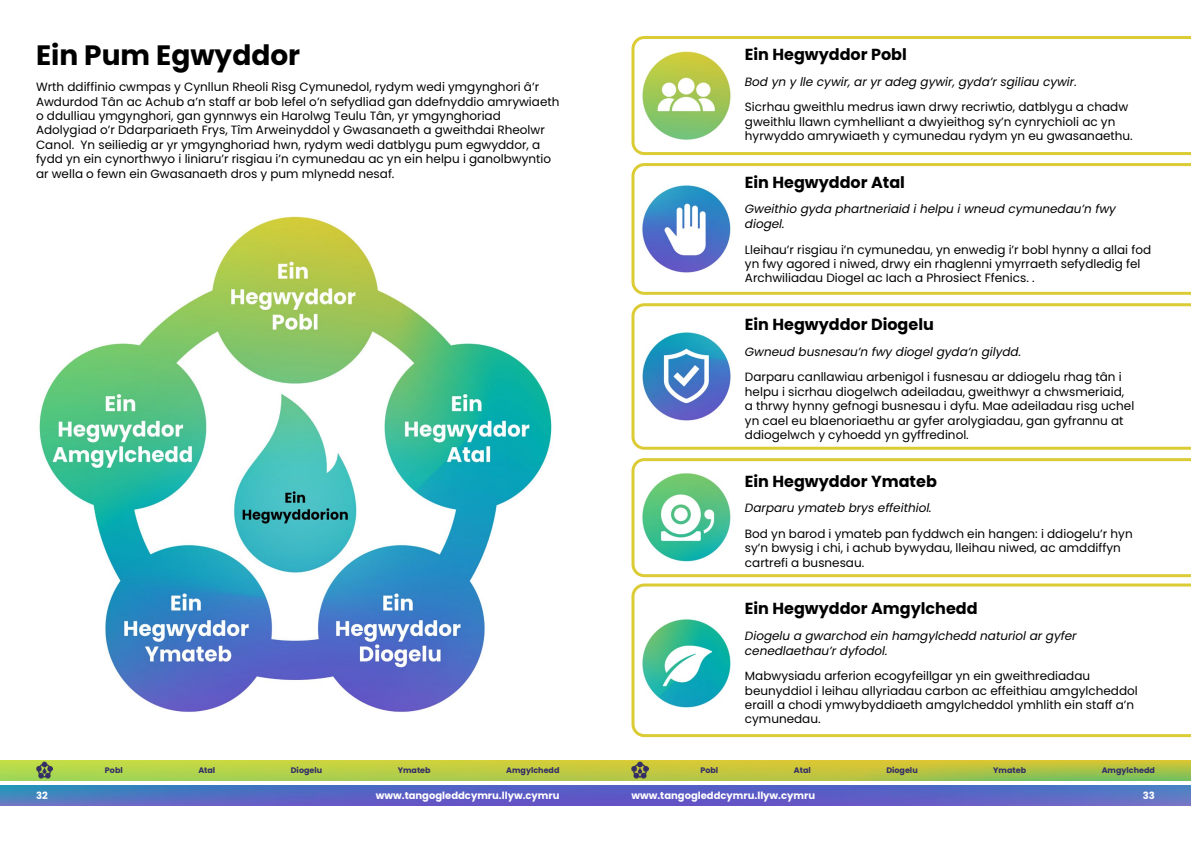
<style>
.page{position:relative;width:1191px;height:842px;background:#fff}
.page>*{position:absolute;margin:0;border:0;box-sizing:border-box;transform-origin:0 0}
.t1{font:700 28px "Poppins";color:#000}
.t2{font:700 16px "Poppins";color:#000}
.t3{font:12px/14.4px "Poppins";color:#000}
.t4{font:italic 12px/14.4px "Poppins";color:#000}
.t5{font:700 10px "Poppins";color:#fff}
.t6{font:700 8px "Poppins";color:#322d68}
</style>
<div class="page">
<img style="left:0;top:760px;width:1191px;height:20px">
<img style="left:0;top:786px;width:1191px;height:20px">
<img style="left:36px;top:762px;width:17px;height:17px">
<img style="left:631px;top:762px;width:17px;height:17px">
<img style="left:39px;top:216px;width:513px;height:497px">
<svg style="left:631px;top:36px;width:560px;height:119px"></svg>
<svg style="left:631px;top:303px;width:560px;height:147px"></svg>
<svg style="left:631px;top:583px;width:560px;height:154px"></svg>
<svg style="left:631px;top:163px;width:560px;height:132px"></svg>
<img style="left:641px;top:51px;width:90px;height:89px">
<img style="left:641px;top:184px;width:90px;height:90px">
<img style="left:641px;top:332px;width:90px;height:89px">
<img style="left:641px;top:619px;width:90px;height:89px">
<svg style="left:631px;top:458px;width:560px;height:119px"></svg>
<h1 class="t1" style="left:36px;top:39px;width:266px">Ein Pum Egwyddor</h1>
<p class="t3" style="left:36px;top:80px;width:525px">Wrth ddiffinio cwmpas y Cynllun Rheoli Risg Cymunedol, rydym wedi ymgynghori â’r Awdurdod Tân ac Achub a’n staff ar bob lefel o’n sefydliad gan ddefnyddio amrywiaeth o ddulliau ymgynghori, gan gynnwys ein Harolwg Teulu Tân, yr ymgynghoriad Adolygiad o’r Ddarpariaeth Frys, Tîm Arweinyddol y Gwasanaeth a gweithdai Rheolwr Canol. Yn seiliedig ar yr ymgynghoriad hwn, rydym wedi datblygu pum egwyddor, a fydd yn ein cynorthwyo i liniaru’r risgiau i’n cymunedau ac yn ein helpu i ganolbwyntio ar wella o fewn ein Gwasanaeth dros y pum mlynedd nesaf.</p>
<h2 class="t2" style="left:745px;top:45px;width:163px">Ein Hegwyddor Pobl</h2>
<p class="t4" style="left:745px;top:74px;width:333px">Bod yn y lle cywir, ar yr adeg gywir, gyda’r sgiliau cywir.</p>
<p class="t3" style="left:745px;top:100px;width:389px">Sicrhau gweithlu medrus iawn drwy recriwtio, datblygu a chadw gweithlu llawn cymhelliant a dwyieithog sy’n cynrychioli ac yn hyrwyddo amrywiaeth y cymunedau rydym yn eu gwasanaethu.</p>
<h2 class="t2" style="left:745px;top:173px;width:161px">Ein Hegwyddor Atal</h2>
<p class="t4" style="left:745px;top:202px;width:372px">Gweithio gyda phartneriaid i helpu i wneud cymunedau’n fwy diogel.</p>
<p class="t3" style="left:745px;top:242px;width:408px">Lleihau’r risgiau i’n cymunedau, yn enwedig i’r bobl hynny a allai fod yn fwy agored i niwed, drwy ein rhaglenni ymyrraeth sefydledig fel<br>Archwiliadau Diogel ac Iach a Phrosiect Ffenics. .</p>
<h2 class="t2" style="left:745px;top:315px;width:190px">Ein Hegwyddor Diogelu</h2>
<p class="t4" style="left:745px;top:344px;width:278px">Gwneud busnesau’n fwy diogel gyda’n gilydd.</p>
<p class="t3" style="left:745px;top:370px;width:391px">Darparu canllawiau arbenigol i fusnesau ar ddiogelu rhag tân i helpu i sicrhau diogelwch adeiladau, gweithwyr a chwsmeriaid, a thrwy hynny gefnogi busnesau i dyfu. Mae adeiladau risg uchel yn cael eu blaenoriaethu ar gyfer arolygiadau, gan gyfrannu at ddiogelwch y cyhoedd yn gyffredinol.</p>
<h2 class="t2" style="left:745px;top:472px;width:193px">Ein Hegwyddor Ymateb</h2>
<p class="t4" style="left:745px;top:501px;width:188px">Darparu ymateb brys effeithiol.</p>
<p class="t3" style="left:745px;top:527px;width:389px">Bod yn barod i ymateb pan fyddwch ein hangen: i ddiogelu’r hyn sy’n bwysig i chi, i achub bywydau, lleihau niwed, ac amddiffyn cartrefi a busnesau.</p>
<h2 class="t2" style="left:745px;top:599px;width:234px">Ein Hegwyddor Amgylchedd</h2>
<p class="t4" style="left:745px;top:629px;width:333px">Diogelu a gwarchod ein hamgylchedd naturiol ar gyfer cenedlaethau’r dyfodol.</p>
<p class="t3" style="left:745px;top:669px;width:394px">Mabwysiadu arferion ecogyfeillgar yn ein gweithrediadau beunyddiol i leihau allyriadau carbon ac effeithiau amgylcheddol eraill a chodi ymwybyddiaeth amgylcheddol ymhlith ein staff a’n cymunedau.</p>
<p class="t5" style="left:36px;top:789px;width:13px">32</p>
<p class="t6" style="left:105px;top:766px;width:19px">Pobl</p>
<p class="t6" style="left:198px;top:766px;width:18px">Atal</p>
<p class="t6" style="left:291px;top:766px;width:33px">Diogelu</p>
<p class="t6" style="left:398px;top:766px;width:34px">Ymateb</p>
<p class="t6" style="left:506px;top:766px;width:55px">Amgylchedd</p>
<p class="t5" style="left:376px;top:789px;width:185px">www.tangogleddcymru.llyw.cymru</p>
<p class="t5" style="left:631px;top:789px;width:185px">www.tangogleddcymru.llyw.cymru</p>
<p class="t5" style="left:1142px;top:789px;width:14px">33</p>
<p class="t6" style="left:700px;top:766px;width:19px">Pobl</p>
<p class="t6" style="left:794px;top:766px;width:18px">Atal</p>
<p class="t6" style="left:886px;top:766px;width:33px">Diogelu</p>
<p class="t6" style="left:993px;top:766px;width:34px">Ymateb</p>
<p class="t6" style="left:1101px;top:766px;width:55px">Amgylchedd</p>
</div>
